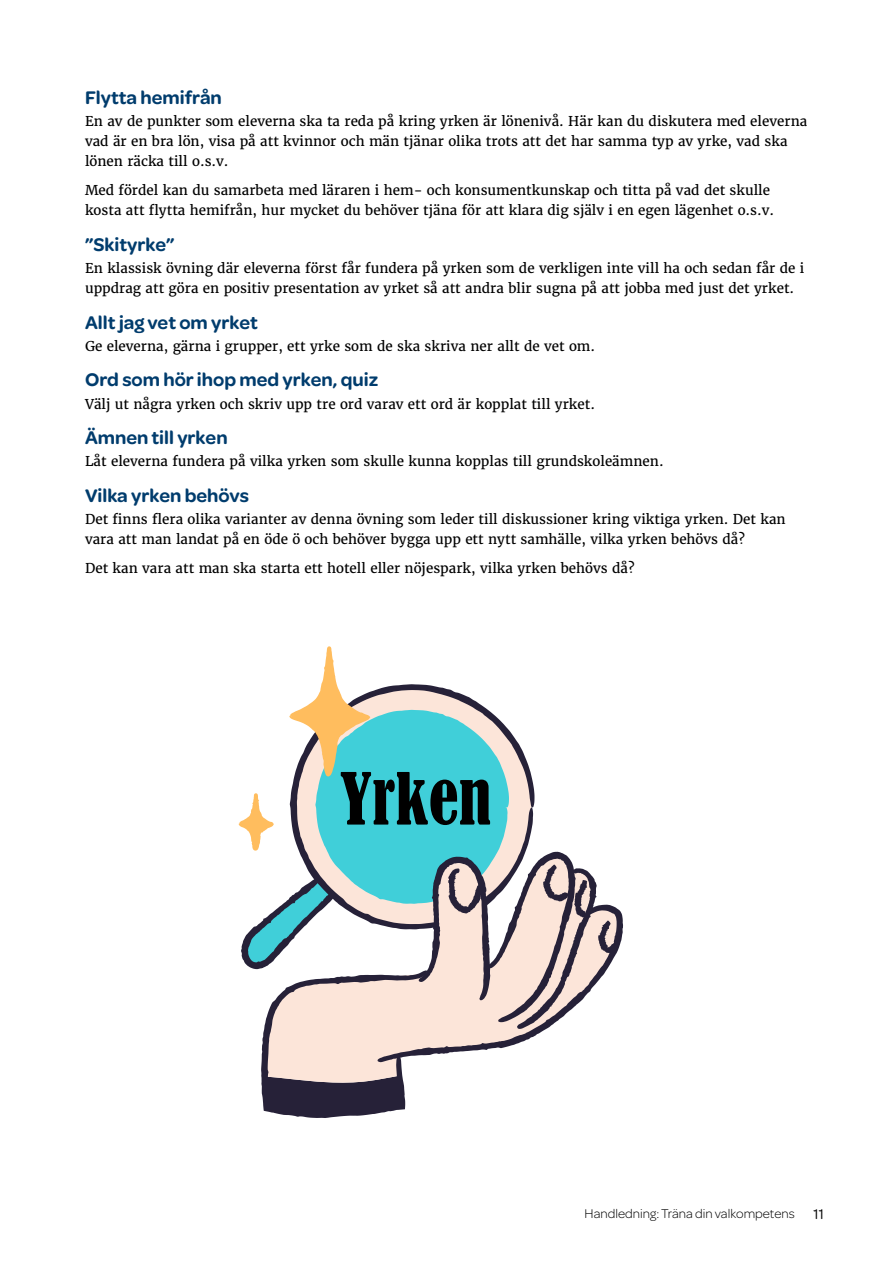
<style>
.page{position:relative;width:893px;height:1263px;background:#fff}
.page>*{position:absolute;margin:0;border:0;box-sizing:border-box;transform-origin:0 0}
.Frågetext{font:condensed 66.75px "Bernard";color:#000}
.Rubrik_3{font:600 19.5px "Omnes";color:#003c6d}
.Normal_med_mellanrum{font:13.5px/20.2px "Merriweather";color:#000}
.t1{font:300 13.5px "Omnes";color:#000}
.s1{font-weight:400;font-size:15px}
</style>
<div class="page">
<svg style="left:239px;top:646px;width:384px;height:472px"></svg>
<p class="Rubrik_3" style="left:85px;top:84px;width:138px">Flytta hemifrån</p>
<p class="Normal_med_mellanrum" style="left:85px;top:111px;width:724px">En av de punkter som eleverna ska ta reda på kring yrken är lönenivå. Här kan du diskutera med eleverna vad är en bra lön, visa på att kvinnor och män tjänar olika trots att det har samma typ av yrke, vad ska lönen räcka till o.s.v.</p>
<p class="Normal_med_mellanrum" style="left:85px;top:180px;width:691px">Med fördel kan du samarbeta med läraren i hem- och konsumentkunskap och titta på vad det skulle kosta att flytta hemifrån, hur mycket du behöver tjäna för att klara dig själv i en egen lägenhet o.s.v.</p>
<p class="Rubrik_3" style="left:85px;top:231px;width:91px">”Skityrke”</p>
<p class="Normal_med_mellanrum" style="left:85px;top:258px;width:721px">En klassisk övning där eleverna först får fundera på yrken som de verkligen inte vill ha och sedan får de i uppdrag att göra en positiv presentation av yrket så att andra blir sugna på att jobba med just det yrket.</p>
<p class="Rubrik_3" style="left:85px;top:309px;width:174px">Allt jag vet om yrket</p>
<p class="Normal_med_mellanrum" style="left:85px;top:336px;width:512px">Ge eleverna, gärna i grupper, ett yrke som de ska skriva ner allt de vet om.</p>
<p class="Rubrik_3" style="left:85px;top:366px;width:295px">Ord som hör ihop med yrken, quiz</p>
<p class="Normal_med_mellanrum" style="left:85px;top:394px;width:512px">Välj ut några yrken och skriv upp tre ord varav ett ord är kopplat till yrket.</p>
<p class="Rubrik_3" style="left:85px;top:424px;width:144px">Ämnen till yrken</p>
<p class="Normal_med_mellanrum" style="left:85px;top:451px;width:580px">Låt eleverna fundera på vilka yrken som skulle kunna kopplas till grundskoleämnen.</p>
<p class="Rubrik_3" style="left:85px;top:481px;width:165px">Vilka yrken behövs</p>
<p class="Normal_med_mellanrum" style="left:85px;top:509px;width:702px">Det finns flera olika varianter av denna övning som leder till diskussioner kring viktiga yrken. Det kan vara att man landat på en öde ö och behöver bygga upp ett nytt samhälle, vilka yrken behövs då?</p>
<p class="Normal_med_mellanrum" style="left:85px;top:558px;width:551px">Det kan vara att man ska starta ett hotell eller nöjespark, vilka yrken behövs då?</p>
<p class="Frågetext" style="left:340px;top:760px;width:153px">Yrken</p>
<p class="t1" style="left:585px;top:1204px;width:241px">Handledning: Träna din valkompetens <span class="s1">11</span></p>
</div>
